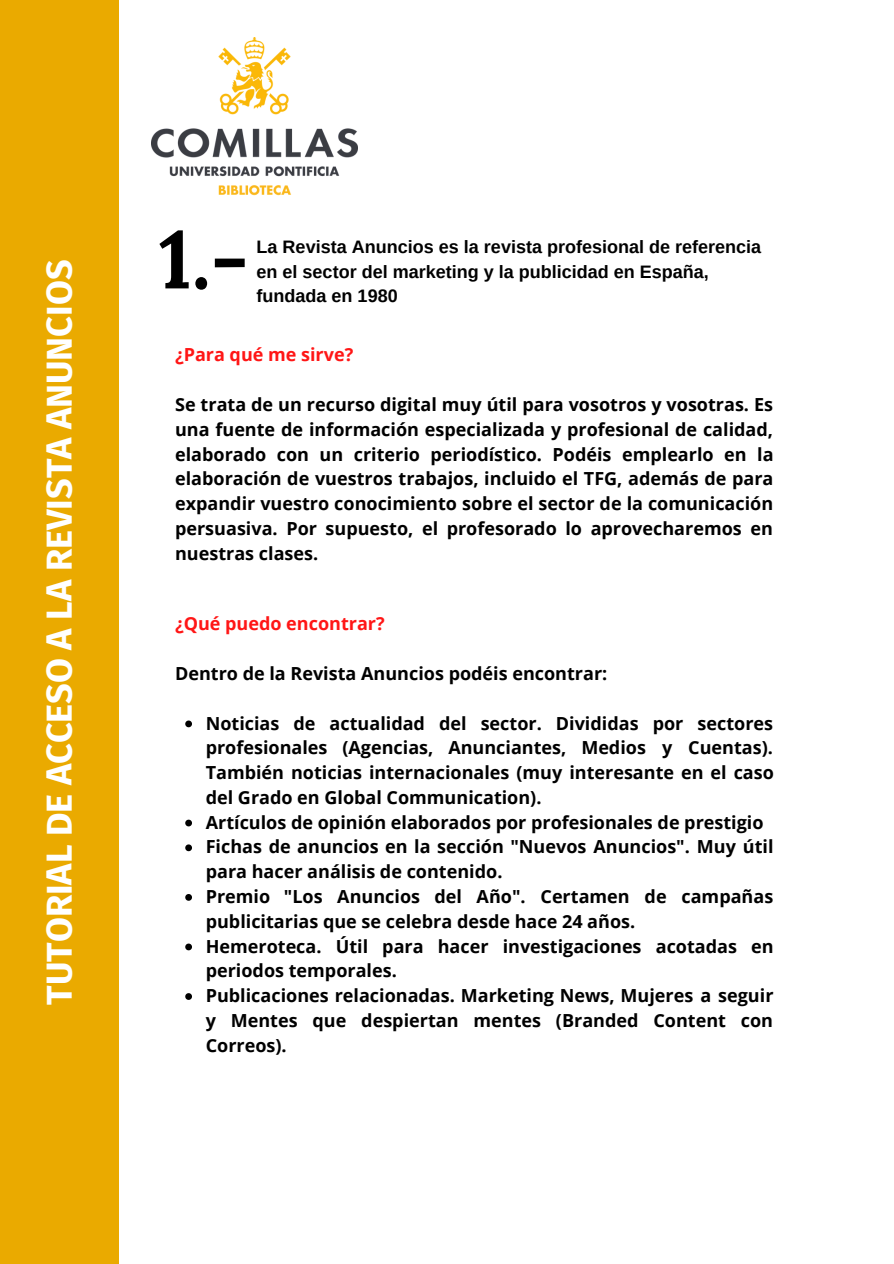
<style>
.page{position:relative;width:894px;height:1264px;background:#fff}
.page>*{position:absolute;margin:0;border:0;box-sizing:border-box;transform-origin:0 0}
.t1{font:700 81px "Lora";color:#000}
.t2{font:700 36px "Fira Sans";color:#fff}
.t3{font:700 18px/24.8px "Open Sans";color:#000;text-align:justify}
.t4{font:700 18px/24.8px "Arimo";color:#000}
.t5{font:700 18px "Open Sans";color:#ff1616}
</style>
<div class="page">
<div style="left:0;top:0;width:118px;height:1263px;background:#eaaa00"></div>
<img style="left:151px;top:37px;width:206px;height:159px">
<svg style="left:185px;top:720px;width:7px;height:7px"></svg>
<svg style="left:185px;top:819px;width:7px;height:7px"></svg>
<svg style="left:185px;top:844px;width:7px;height:7px"></svg>
<svg style="left:185px;top:894px;width:7px;height:6px"></svg>
<svg style="left:185px;top:943px;width:7px;height:7px"></svg>
<svg style="left:185px;top:993px;width:7px;height:6px"></svg>
<p class="t2" style="left:38px;top:1004px;width:746px;rotate:-90deg">TUTORIAL DE ACCESO A LA REVISTA ANUNCIOS</p>
<p class="t1" style="left:159px;top:207px;width:91px">1.-</p>
<p class="t4" style="left:256px;top:234px;width:506px">La Revista Anuncios es la revista profesional de referencia en el sector del marketing y la publicidad en España, fundada en 1980</p>
<p class="t5" style="left:175px;top:342px;width:180px">¿Para qué me sirve?</p>
<p class="t3" style="left:175px;top:391px;width:599px">Se trata de un recurso digital muy útil para vosotros y vosotras. Es una fuente de información especializada y profesional de calidad, elaborado con un criterio periodístico. Podéis emplearlo en la elaboración de vuestros trabajos, incluido el TFG, además de para expandir vuestro conocimiento sobre el sector de la comunicación persuasiva. Por supuesto, el profesorado lo aprovecharemos en nuestras clases.</p>
<p class="t5" style="left:175px;top:611px;width:211px">¿Qué puedo encontrar?</p>
<p class="t3" style="left:175px;top:660px;width:433px">Dentro de la Revista Anuncios podéis encontrar:</p>
<p class="t3" style="left:206px;top:710px;width:569px">Noticias de actualidad del sector. Divididas por sectores profesionales (Agencias, Anunciantes, Medios y Cuentas).<br>También noticias internacionales (muy interesante en el caso del Grado en Global Communication).</p>
<p class="t3" style="left:206px;top:809px;width:559px">Artículos de opinión elaborados por profesionales de prestigio</p>
<p class="t3" style="left:206px;top:834px;width:569px">Fichas de anuncios en la sección "Nuevos Anuncios". Muy útil para hacer análisis de contenido.</p>
<p class="t3" style="left:206px;top:883px;width:569px">Premio "Los Anuncios del Año". Certamen de campañas publicitarias que se celebra desde hace 24 años.</p>
<p class="t3" style="left:206px;top:933px;width:569px">Hemeroteca. Útil para hacer investigaciones acotadas en periodos temporales.</p>
<p class="t3" style="left:206px;top:982px;width:569px">Publicaciones relacionadas. Marketing News, Mujeres a seguir y Mentes que despiertan mentes (Branded Content con Correos).</p>
</div>
